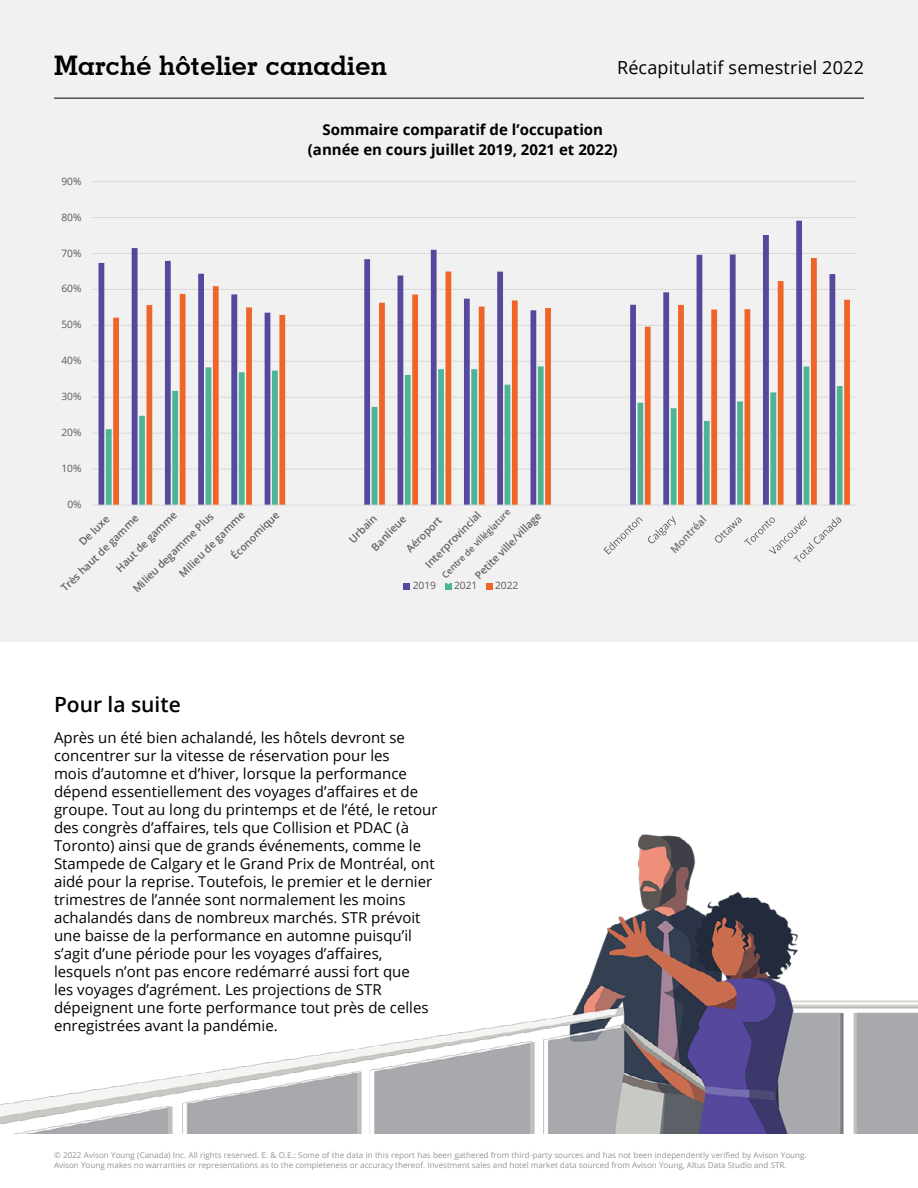
<style>
.page{position:relative;width:918px;height:1188px;background:#fff}
.page>*{position:absolute;margin:0;border:0;box-sizing:border-box;transform-origin:0 0}
.t1{font:700 27px "Geometric Slab 703 BT";letter-spacing:.01em;color:#000}
.t2{font:600 21px "Open Sans";color:#000}
.t3{font:18px "Open Sans";letter-spacing:.01em;color:#000}
.t4{font:15px/18px "Open Sans";color:#000}
.t5{font:700 15px/19.5px "Open Sans";color:#000;text-align:center}
.t6{font:600 10.5px/20px "Open Sans";color:#616264}
.t7{font:600 10.5px "Open Sans";color:#6f7073}
.t8{font:10.2px "Open Sans";letter-spacing:-.005em;color:#595959}
.t9{font:600 9px "Open Sans";color:#616264}
.t10{font:8.1px/9.8px "Open Sans";color:#939598}
</style>
<div class="page">
<img style="left:0;top:834px;width:918px;height:300px">
<div style="left:0;top:0;width:918px;height:641px;background:#f1f1f2"></div>
<hr style="left:54px;top:98px;width:810px;height:1px;background:#000">
<hr style="left:92px;top:469px;width:764px;height:1px;background:#d9d9d9">
<hr style="left:92px;top:433px;width:764px;height:1px;background:#d9d9d9">
<hr style="left:92px;top:397px;width:764px;height:1px;background:#d9d9d9">
<hr style="left:92px;top:361px;width:764px;height:1px;background:#d9d9d9">
<hr style="left:92px;top:325px;width:764px;height:1px;background:#d9d9d9">
<hr style="left:92px;top:289px;width:764px;height:1px;background:#d9d9d9">
<hr style="left:92px;top:253px;width:764px;height:1px;background:#d9d9d9">
<hr style="left:92px;top:217px;width:764px;height:1px;background:#d9d9d9">
<hr style="left:92px;top:181px;width:764px;height:1px;background:#d9d9d9">
<svg style="left:99px;top:221px;width:703px;height:283px"></svg>
<svg style="left:113px;top:258px;width:737px;height:247px"></svg>
<hr style="left:92px;top:505px;width:764px;height:1px;background:#d9d9d9">
<svg style="left:92px;top:504px;width:198px;height:57px"></svg>
<svg style="left:403px;top:546px;width:90px;height:43px"></svg>
<svg style="left:603px;top:505px;width:239px;height:57px"></svg>
<h1 class="t1" style="left:54px;top:49px;width:334px">Marché hôtelier canadien</h1>
<p class="t3" style="left:617px;top:55px;width:248px">Récapitulatif semestriel 2022</p>
<p class="t8" style="left:62px;top:174px;width:22px">90%</p>
<p class="t8" style="left:62px;top:210px;width:22px">80%</p>
<p class="t8" style="left:62px;top:246px;width:22px">70%</p>
<p class="t8" style="left:62px;top:282px;width:22px">60%</p>
<p class="t8" style="left:62px;top:318px;width:22px">50%</p>
<p class="t8" style="left:62px;top:354px;width:22px">40%</p>
<p class="t8" style="left:62px;top:390px;width:22px">30%</p>
<p class="t8" style="left:62px;top:426px;width:22px">20%</p>
<p class="t8" style="left:62px;top:461px;width:22px">10%</p>
<p class="t5" style="left:308px;top:120px;width:311px">Sommaire comparatif de l’occupation (année en cours juillet 2019, 2021 et 2022)</p>
<p class="t8" style="left:67px;top:497px;width:16px">0%</p>
<p class="t9" style="left:439px;top:572px;width:95px;rotate:-45deg">Centre de villégiature</p>
<p class="t6" style="left:420px;top:559px;width:76px;rotate:-46deg">Interprovincial</p>
<p class="t6" style="left:111px;top:563px;width:82px;rotate:-45deg">Haut de gamme</p>
<p class="t6" style="left:128px;top:584px;width:110px;rotate:-45deg">Milieu degamme Plus</p>
<p class="t6" style="left:226px;top:550px;width:64px;rotate:-45deg">Économique</p>
<p class="t6" style="left:174px;top:568px;width:89px;rotate:-45deg">Milieu de gamme</p>
<p class="t6" style="left:350px;top:527px;width:46px;line-height:21.5px;text-indent:-10px;rotate:-46deg">Urbain<br>Banlieue</p>
<p class="t6" style="left:401px;top:544px;width:47px;rotate:-46deg">Aéroport</p>
<p class="t6" style="left:470px;top:571px;width:91px;rotate:-46deg">Petite ville/village</p>
<p class="t7" style="left:667px;top:546px;width:48px;rotate:-46deg">Montréal</p>
<p class="t6" style="left:42px;top:568px;width:106px;text-indent:45px;rotate:-45deg">De luxe<br>Très haut de gamme</p>
<p class="t8" style="left:413px;top:579px;width:25px">2019</p>
<p class="t8" style="left:454px;top:579px;width:25px">2021</p>
<p class="t8" style="left:495px;top:579px;width:25px">2022</p>
<h2 class="t2" style="left:54px;top:690px;width:128px">Pour la suite</h2>
<p class="t4" style="left:54px;top:728px;width:385px">Après un été bien achalandé, les hôtels devront se concentrer sur la vitesse de réservation pour les<br>mois d’automne et d’hiver, lorsque la performance dépend essentiellement des voyages d’affaires et de groupe. Tout au long du printemps et de l’été, le retour des congrès d’affaires, tels que Collision et PDAC (à Toronto) ainsi que de grands événements, comme le Stampede de Calgary et le Grand Prix de Montréal, ont aidé pour la reprise. Toutefois, le premier et le dernier trimestres de l’année sont normalement les moins achalandés dans de nombreux marchés. STR prévoit une baisse de la performance en automne puisqu’il s’agit d’une période pour les voyages d’affaires, lesquels n’ont pas encore redémarré aussi fort que<br>les voyages d’agrément. Les projections de STR dépeignent une forte performance tout près de celles enregistrées avant la pandémie.</p>
<p class="t10" style="left:54px;top:1150px;width:754px">© 2022 Avison Young (Canada) Inc. All rights reserved. E. &amp; O.E.: Some of the data in this report has been gathered from third-party sources and has not been independently verified by Avison Young.<br>Avison Young makes no warranties or representations as to the completeness or accuracy thereof. Investment sales and hotel market data sourced from Avison Young, Altus Data Studio and STR.</p>
</div>
